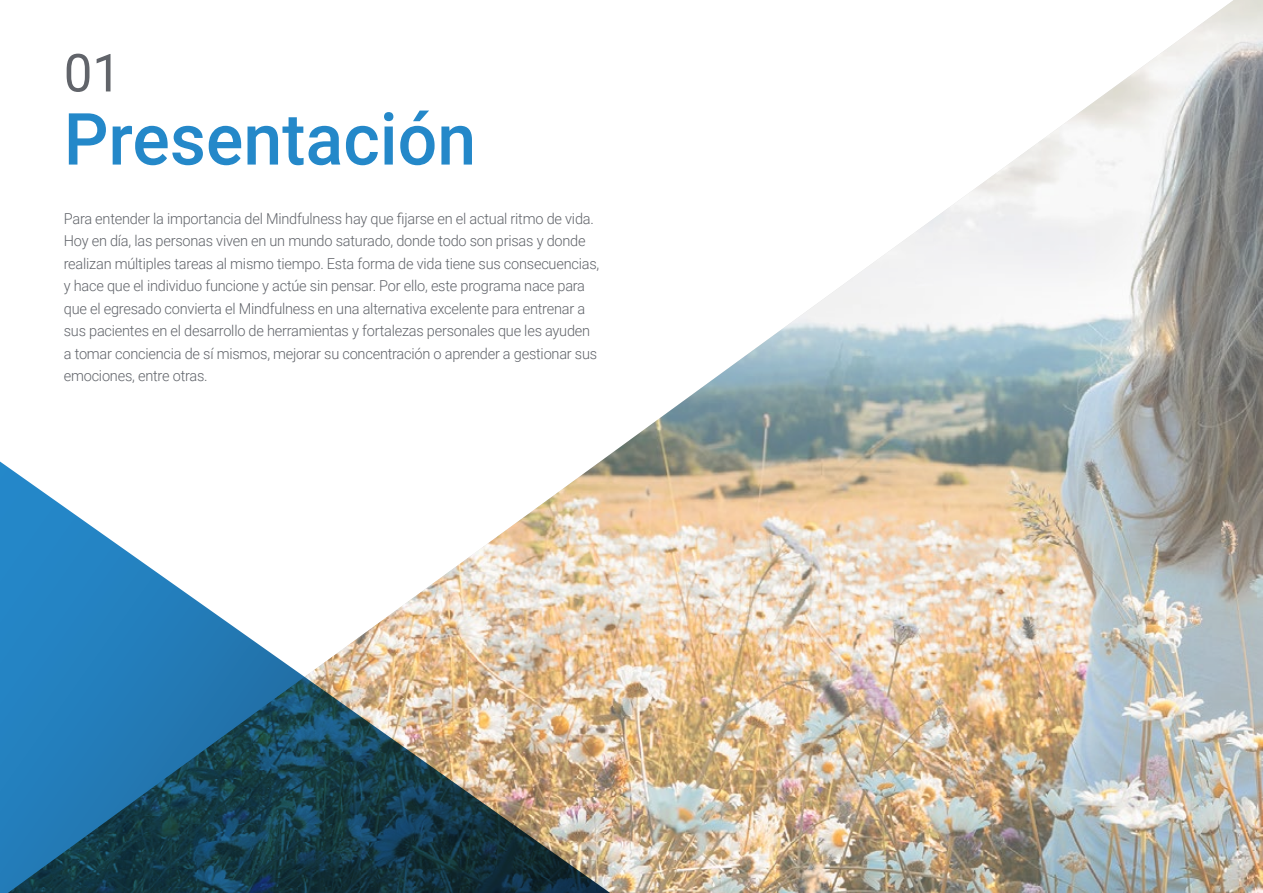
<style>
.page{position:relative;width:1263px;height:893px;background:#fff}
.page>*{position:absolute;margin:0;border:0;box-sizing:border-box;transform-origin:0 0}
.t1{font:500 72px "Roboto";color:#2488c9}
.t2{font:52.5px "Roboto";color:#61646a}
.t3{font:300 15px/22.5px "Roboto";letter-spacing:-.015em;color:#61646a}
</style>
<div class="page">
<img style="left:621px;top:0;width:642px;height:893px">
<svg style="left:0;top:446px;width:640px;height:447px"></svg>
<h2 class="t2" style="left:64px;top:36px;width:59px">01</h2>
<h1 class="t1" style="left:64px;top:89px;width:414px">Presentación</h1>
<p class="t3" style="left:64px;top:207px;width:537px">Para entender la importancia del Mindfulness hay que fijarse en el actual ritmo de vida.<br>Hoy en día, las personas viven en un mundo saturado, donde todo son prisas y donde realizan múltiples tareas al mismo tiempo. Esta forma de vida tiene sus consecuencias, y hace que el individuo funcione y actúe sin pensar. Por ello, este programa nace para que el egresado convierta el Mindfulness en una alternativa excelente para entrenar a sus pacientes en el desarrollo de herramientas y fortalezas personales que les ayuden a tomar conciencia de sí mismos, mejorar su concentración o aprender a gestionar sus emociones, entre otras.</p>
</div>
